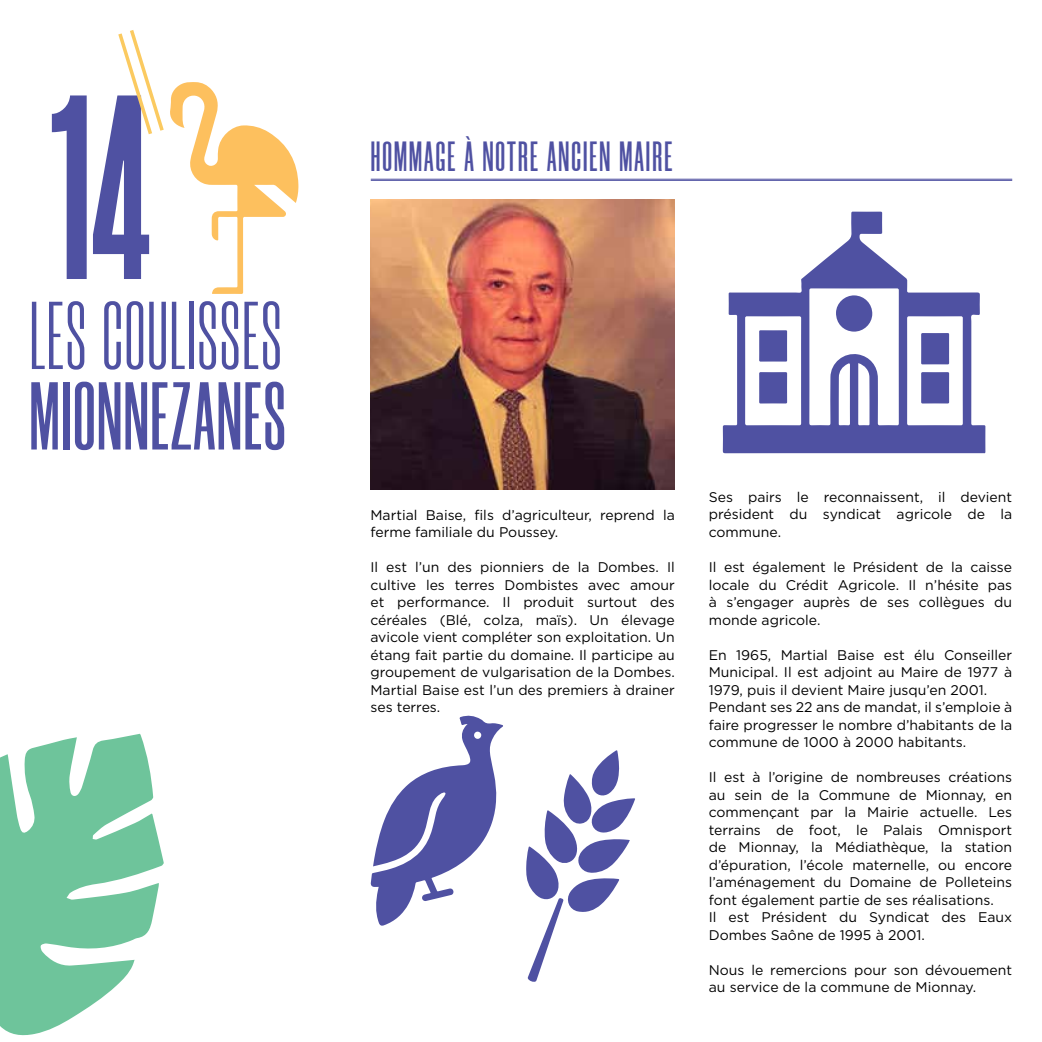
<style>
.page{position:relative;width:1042px;height:1042px;background:#fff}
.page>*{position:absolute;margin:0;border:0;box-sizing:border-box;transform-origin:0 0}
.t1{font:800 262.5px "Morganite";color:#4f51a2;scale:.86 1}
.t2{font:96.25px "Morganite";letter-spacing:.02em;color:#4f51a2}
.t3{font:600 96.25px "Morganite";letter-spacing:.02em;color:#4f51a2}
.t4{font:600 42px "Morganite";letter-spacing:.05em;color:#4f51a2}
.t5{font:14px/17.5px "Gotham";color:#000}
</style>
<div class="page">
<hr style="left:371px;top:179px;width:641px;height:1px;background:#4f51a2">
<hr style="left:371px;top:180px;width:641px;height:1px;background:#4f51a2">
<img style="left:371px;top:199px;width:303px;height:290px">
<svg style="left:118px;top:30px;width:181px;height:264px"></svg>
<svg style="left:0;top:734px;width:164px;height:302px;fill:#6ec49b"></svg>
<svg style="left:370px;top:715px;width:133px;height:211px"></svg>
<svg style="left:526px;top:750px;width:109px;height:232px"></svg>
<svg style="left:723px;top:212px;width:262px;height:241px"></svg>
<svg style="left:759px;top:330px;width:28px;height:32px"></svg>
<svg style="left:759px;top:372px;width:28px;height:31px"></svg>
<svg style="left:921px;top:333px;width:28px;height:31px"></svg>
<svg style="left:921px;top:372px;width:28px;height:31px"></svg>
<h1 class="t1" style="left:50px;top:53px;width:121px">14</h1>
<h2 class="t2" style="left:30px;top:287px;width:253px">LES COULISSES</h2>
<h2 class="t3" style="left:30px;top:367px;width:257px">MIONNEZANES</h2>
<h3 class="t4" style="left:371px;top:135px;width:303px">HOMMAGE À NOTRE ANCIEN MAIRE</h3>
<p class="t5" style="left:370px;top:505px;width:306px">Martial Baise, fils d’agriculteur, reprend la ferme familiale du Poussey.</p>
<p class="t5" style="left:370px;top:558px;width:306px;text-align:justify">Il est l’un des pionniers de la Dombes. Il cultive les terres Dombistes avec amour et performance. Il produit surtout des céréales (Blé, colza, maïs). Un élevage avicole vient compléter son exploitation. Un étang fait partie du domaine. Il participe au groupement de vulgarisation de la Dombes.<br>Martial Baise est l’un des premiers à drainer ses terres.</p>
<p class="t5" style="left:709px;top:488px;width:305px;text-align:justify">Ses pairs le reconnaissent, il devient président du syndicat agricole de la commune.</p>
<p class="t5" style="left:709px;top:558px;width:305px;text-align:justify">Il est également le Président de la caisse locale du Crédit Agricole. Il n’hésite pas à s’engager auprès de ses collègues du monde agricole.</p>
<p class="t5" style="left:709px;top:645px;width:305px">En 1965, Martial Baise est élu Conseiller Municipal. Il est adjoint au Maire de 1977 à 1979, puis il devient Maire jusqu’en 2001.<br>Pendant ses 22 ans de mandat, il s’emploie à faire progresser le nombre d’habitants de la commune de 1000 à 2000 habitants.</p>
<p class="t5" style="left:709px;top:768px;width:305px">Il est à l’origine de nombreuses créations au sein de la Commune de Mionnay, en commençant par la Mairie actuelle. Les terrains de foot, le Palais Omnisport de Mionnay, la Médiathèque, la station d’épuration, l’école maternelle, ou encore l’aménagement du Domaine de Polleteins font également partie de ses réalisations.<br>Il est Président du Syndicat des Eaux Dombes Saône de 1995 à 2001.</p>
<p class="t5" style="left:709px;top:960px;width:305px">Nous le remercions pour son dévouement au service de la commune de Mionnay.</p>
</div>
